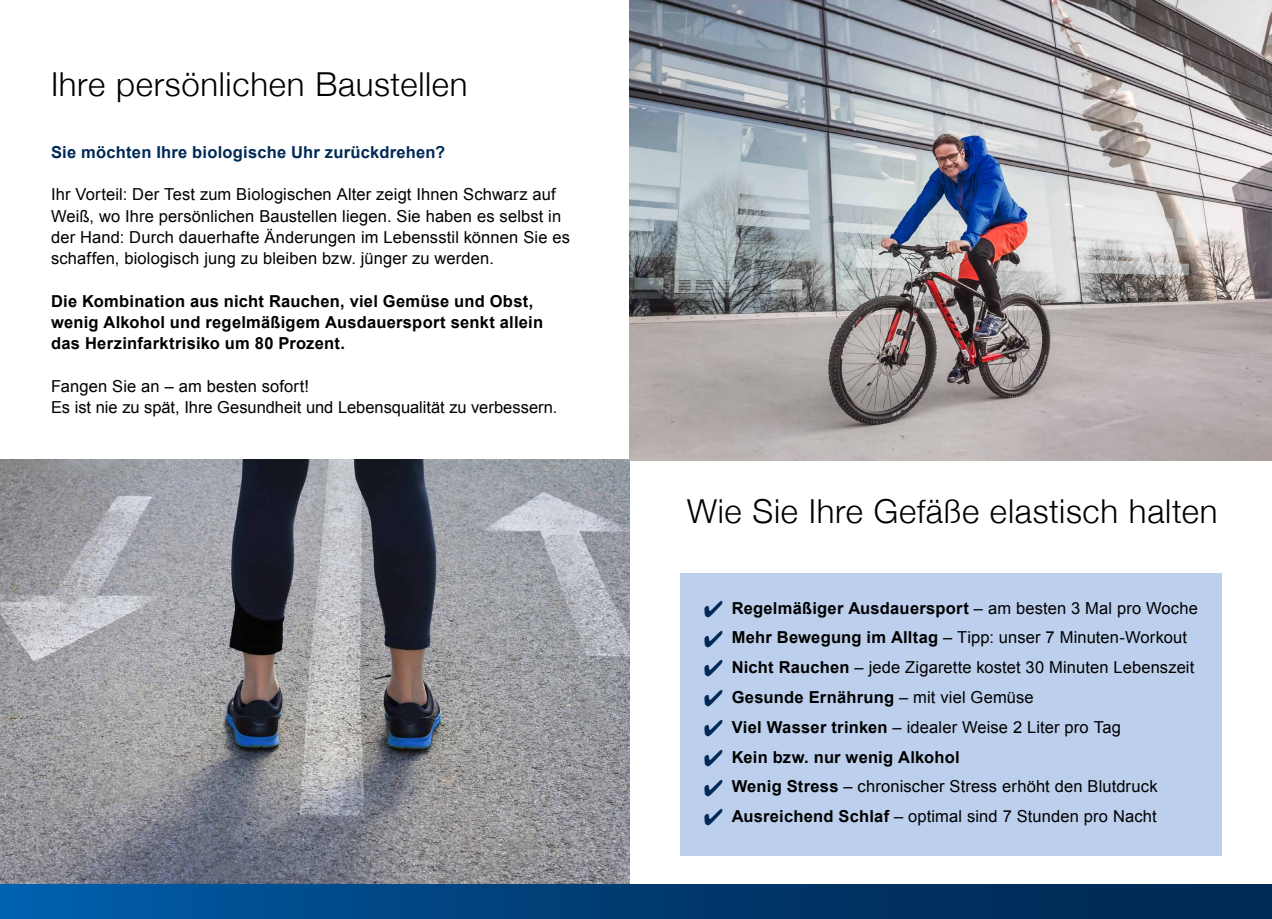
<style>
.page{position:relative;width:1272px;height:919px;background:#fff}
.page>*{position:absolute;margin:0;border:0;box-sizing:border-box;transform-origin:0 0}
.t1{font:300 33px "Helvetica Neue";letter-spacing:.02em;color:#000}
.t2{font:22.95px/29.7px "Zapf Dingbats ITC";color:#002956;text-align:justify}
.t3{font:16.5px/29.7px "Arial";letter-spacing:.01em;color:#000}
.t4{font:700 16.5px/21.3px "Arial";letter-spacing:.015em;color:#000}
.t5{font:700 16.5px "Arial";letter-spacing:.015em;color:#002956}
.s1{font-weight:700}
</style>
<div class="page">
<div style="left:680px;top:573px;width:541px;height:282px;background:#bccfec"></div>
<img style="left:0;top:459px;width:629px;height:425px">
<img style="left:629px;top:0;width:642px;height:460px">
<div style="left:0;top:884px;width:1271px;height:34px;background:linear-gradient(to right,#005ba5,#002148)"></div>
<h1 class="t1" style="left:51px;top:57px;width:418px">Ihre persönlichen Baustellen</h1>
<p class="t5" style="left:51px;top:141px;width:395px">Sie möchten Ihre biologische Uhr zurückdrehen?</p>
<p class="t3" style="left:51px;top:184px;width:520px;line-height:21.3px">Ihr Vorteil: Der Test zum Biologischen Alter zeigt Ihnen Schwarz auf Weiß, wo Ihre persönlichen Baustellen liegen. Sie haben es selbst in der Hand: Durch dauerhafte Änderungen im Lebensstil können Sie es schaffen, biologisch jung zu bleiben bzw. jünger zu werden.</p>
<p class="t4" style="left:51px;top:291px;width:493px">Die Kombination aus nicht Rauchen, viel Gemüse und Obst, wenig Alkohol und regelmäßigem Ausdauersport senkt allein das Herzinfarktrisiko um 80 Prozent.</p>
<p class="t3" style="left:51px;top:375px;width:508px;line-height:21.3px">Fangen Sie an – am besten sofort!<br>Es ist nie zu spät, Ihre Gesundheit und Lebensqualität zu verbessern.</p>
<h1 class="t1" style="left:687px;top:485px;width:532px">Wie Sie Ihre Gefäße elastisch halten</h1>
<h2 class="t2" style="left:704px;top:594px;width:21px">✔ ✔ ✔ ✔ ✔ ✔ ✔ ✔</h2>
<p class="t3" style="left:731px;top:593px;width:468px"><span class="s1">Regelmäßiger Ausdauersport</span> – am besten 3 Mal pro Woche <span class="s1">Mehr Bewegung im Alltag</span> – Tipp: unser 7 Minuten-Workout <span class="s1">Nicht Rauchen</span> – jede Zigarette kostet 30 Minuten Lebenszeit <span class="s1">Gesunde Ernährung</span> – mit viel Gemüse<br><span class="s1">Viel Wasser trinken</span> – idealer Weise 2 Liter pro Tag<br><span class="s1">Kein bzw. nur wenig Alkohol<br>Wenig Stress</span> – chronischer Stress erhöht den Blutdruck <span class="s1">Ausreichend Schlaf</span> – optimal sind 7 Stunden pro Nacht</p>
</div>
